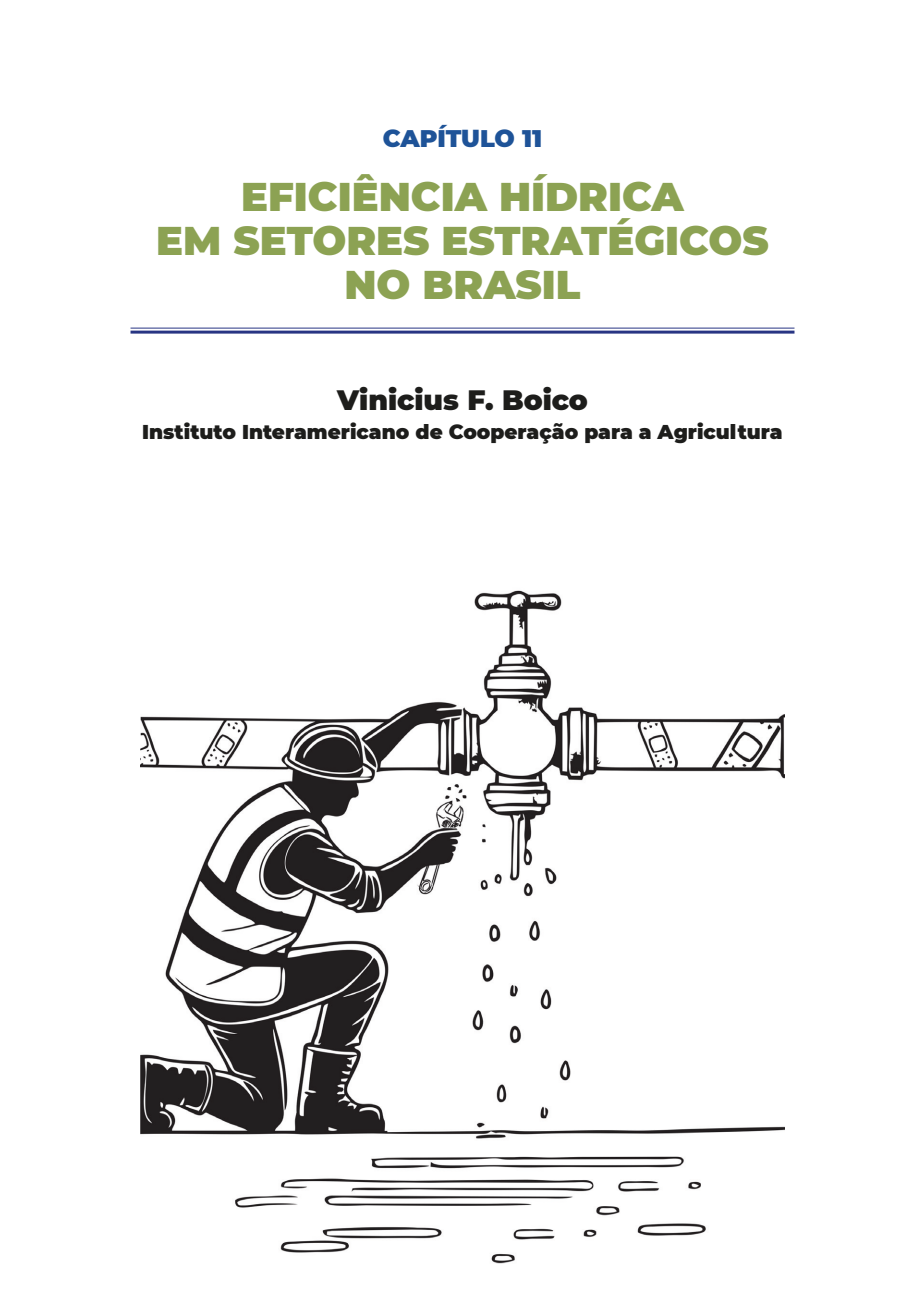
<style>
.page{position:relative;width:908px;height:1304px;background:#fff}
.page>*{position:absolute;margin:0;border:0;box-sizing:border-box;transform-origin:0 0}
.t1{font:900 40px/44px "Montserrat";color:#8ca253;text-align:center}
.t2{font:900 28px "Montserrat";color:#1d1d1b}
.t3{font:900 24px "Montserrat";letter-spacing:-.005em;color:#1e5398}
.t4{font:900 20px "Montserrat";color:#1d1d1b}
</style>
<div class="page">
<img style="left:140px;top:590px;width:644px;height:674px">
<hr style="left:130px;top:328px;width:664px;height:1px;background:#283583">
<hr style="left:130px;top:331px;width:664px;height:3px;background:#283583">
<p class="t3" style="left:382px;top:121px;width:161px">CAPÍTULO 11</p>
<h1 class="t1" style="left:156px;top:173px;width:613px">EFICIÊNCIA HÍDRICA<br>EM SETORES ESTRATÉGICOS<br>NO BRASIL</h1>
<h2 class="t2" style="left:337px;top:379px;width:252px">Vinicius F. Boico</h2>
<p class="t4" style="left:142px;top:417px;width:641px">Instituto Interamericano de Cooperação para a Agricultura</p>
</div>
